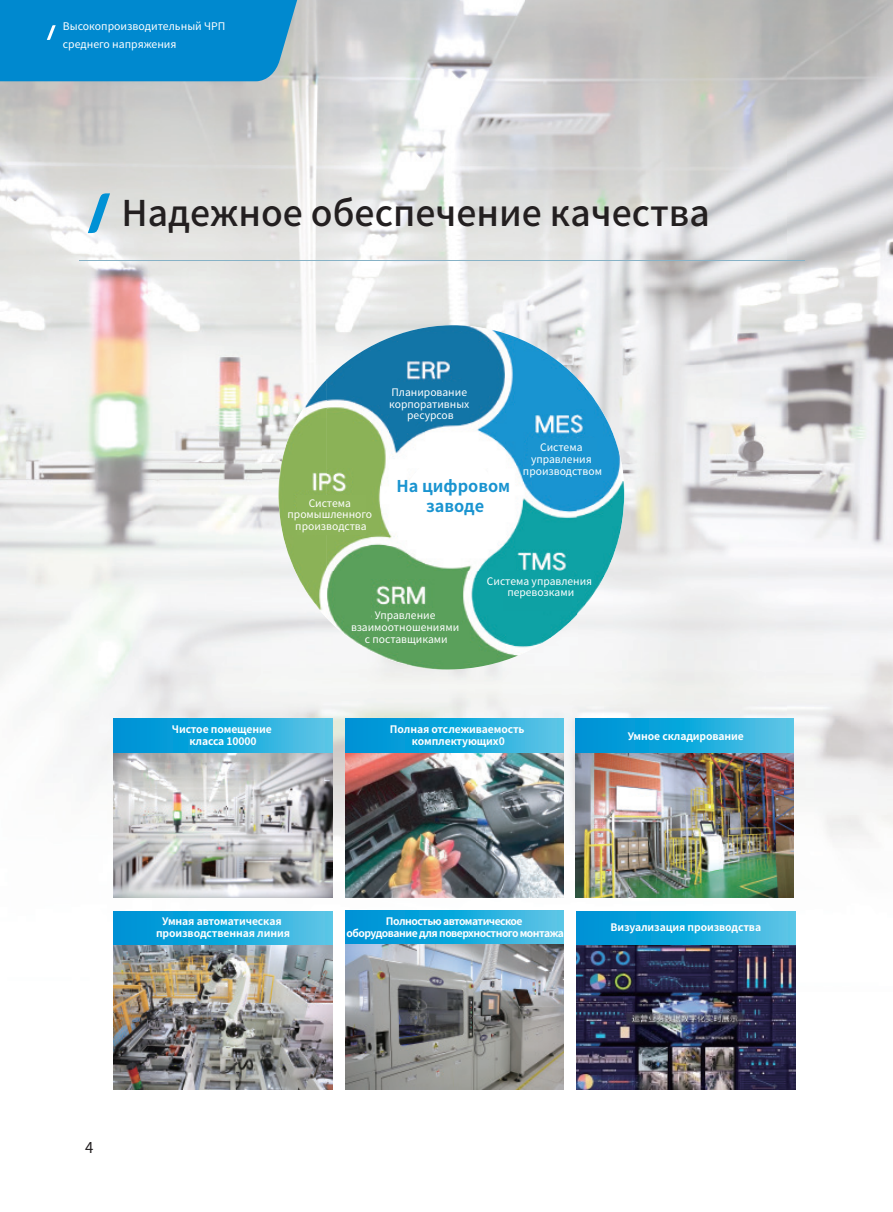
<style>
.page{position:relative;width:893px;height:1212px;background:#fff}
.page>*{position:absolute;margin:0;border:0;box-sizing:border-box;transform-origin:0 0}
.t1{font:500 35.55px "Source Han Sans CN";color:#231f20}
.t2{font:700 16.2px/20.7px "Source Han Sans CN";color:#1a94d0;text-align:center}
.t3{font:15px "Source Han Sans CN";color:#231f20}
.t4{font:10.5px/18px "Source Han Sans CN";color:#fff}
.t5{font:10.35px/11.9px "Source Han Sans CN";color:#fff;text-align:center}
.t6{font:700 10.35px/12.5px "Source Han Sans CN";letter-spacing:-.01em;color:#fff;text-align:center}
.t7{font:700 10.35px/12.5px "Source Han Sans CN";letter-spacing:-.05em;color:#fff;text-align:center}
</style>
<div class="page">
<img style="left:113px;top:992px;width:683px;height:98px">
<img style="left:0;top:0;width:788px;height:261px">
<img style="left:788px;top:0;width:105px;height:992px">
<img style="left:0;top:261px;width:262px;height:731px">
<img style="left:262px;top:262px;width:526px;height:103px">
<img style="left:262px;top:365px;width:40px;height:52px">
<img style="left:577px;top:365px;width:211px;height:52px">
<img style="left:262px;top:417px;width:53px;height:302px">
<img style="left:578px;top:417px;width:210px;height:302px">
<img style="left:315px;top:618px;width:52px;height:374px">
<div style="left:526px;top:615px;width:52px;height:220px;background:#f5f5f5"></div>
<img style="left:367px;top:669px;width:159px;height:50px">
<hr style="left:80px;top:261px;width:725px;height:1px;background:#87b2c6">
<svg style="left:88px;top:193px;width:22px;height:40px"></svg>
<img style="left:114px;top:752px;width:218px;height:146px">
<img style="left:575px;top:752px;width:219px;height:146px">
<img style="left:114px;top:944px;width:218px;height:145px">
<img style="left:345px;top:944px;width:219px;height:145px">
<img style="left:345px;top:752px;width:219px;height:146px">
<img style="left:576px;top:944px;width:219px;height:145px">
<svg style="left:114px;top:719px;width:218px;height:33px;background:#1ca9dd"></svg>
<svg style="left:114px;top:911px;width:218px;height:33px;background:#1ca9dd"></svg>
<svg style="left:345px;top:910px;width:219px;height:34px;background:#1ca9dd"></svg>
<svg style="left:576px;top:911px;width:219px;height:33px;background:#1ca9dd"></svg>
<svg style="left:345px;top:719px;width:219px;height:33px;background:#1ca9dd"></svg>
<svg style="left:575px;top:719px;width:219px;height:33px;background:#1ca9dd"></svg>
<img style="left:326px;top:325px;width:251px;height:344px">
<img style="left:278px;top:379px;width:49px;height:239px">
<img style="left:577px;top:378px;width:47px;height:237px">
<div style="left:398px;top:383px;width:68px;height:39px;background:#1275a7"></div>
<div style="left:528px;top:438px;width:69px;height:40px;background:#1a94d0"></div>
<div style="left:503px;top:571px;width:69px;height:40px;background:#0ea1a4"></div>
<div style="left:372px;top:608px;width:69px;height:40px;background:#5aa05b"></div>
<div style="left:297px;top:495px;width:68px;height:40px;background:#8cb358"></div>
<div style="left:404px;top:456px;width:94px;height:93px;background:#fff;border-radius:50%"></div>
<div style="left:0;top:0;width:301px;height:81px;background:#0089cf"></div>
<p class="t4" style="left:63px;top:18px;width:164px">Высокопроизводительный ЧРП среднего напряжения</p>
<h1 class="t1" style="left:122px;top:193px;width:590px">Надежное обеспечение качества</h1>
<p class="t5" style="left:288px;top:497px;width:86px">Система промышленного производства</p>
<p class="t5" style="left:389px;top:386px;width:82px">Планирование корпоративных ресурсов</p>
<h2 class="t2" style="left:396px;top:476px;width:115px">На цифровом заводе</h2>
<p class="t5" style="left:523px;top:442px;width:81px">Система управления производством</p>
<p class="t5" style="left:487px;top:575px;width:107px">Система управления перевозками</p>
<p class="t6" style="left:172px;top:723px;width:102px">Чистое помещение класса 10000</p>
<p class="t5" style="left:351px;top:610px;width:110px">Управление взаимоотношениями с поставщиками</p>
<p class="t6" style="left:390px;top:723px;width:136px">Полная отслеживаемость комплектующих0</p>
<p class="t6" style="left:628px;top:730px;width:118px">Умное складирование</p>
<p class="t6" style="left:156px;top:915px;width:135px">Умная автоматическая производственная линия</p>
<p class="t7" style="left:347px;top:915px;width:219px">Полностью автоматическое<br>оборудование для поверхностного монтажа</p>
<p class="t6" style="left:610px;top:921px;width:152px">Визуализация производства</p>
<h3 class="t3" style="left:85px;top:1139px;width:10px">4</h3>
</div>
